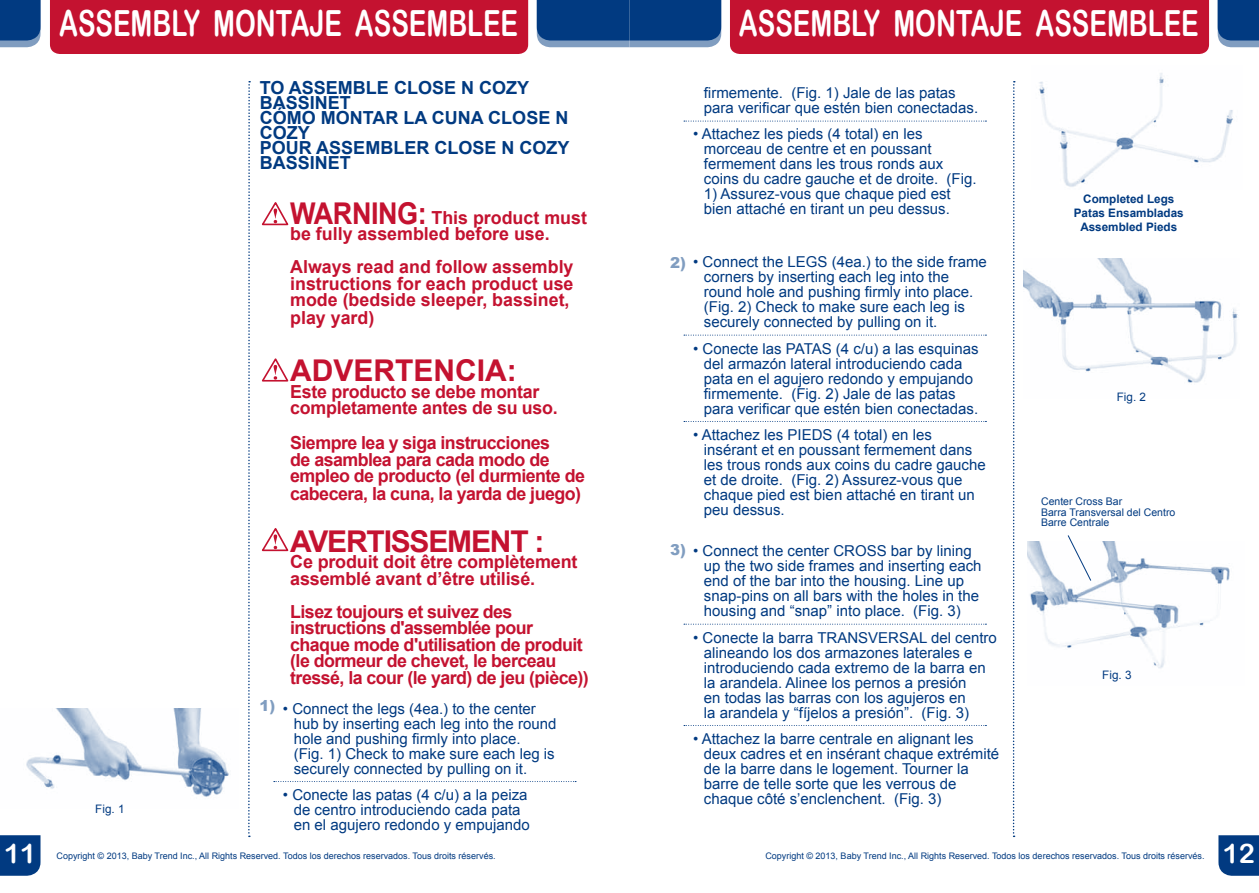
<style>
.page{position:relative;width:1259px;height:893px;background:#fff}
.page>*{position:absolute;margin:0;border:0;box-sizing:border-box;transform-origin:0 0}
.t1{font:36px "Arial Rounded MT Bold";color:#fff;scale:.73 1}
.t2{font:700 30px "Arial";letter-spacing:-.04em;color:#c41230}
.t3{font:700 30px "Arial";color:#c41230}
.t4{font:27px "Arial Rounded MT Bold";color:#fff}
.t5{font:700 18px/16.5px "Arial";letter-spacing:-.03em;color:#c41230}
.t6{font:700 18px/17px "Arial";color:#c41230}
.t7{font:700 18px/15px "Arial";color:#013a81}
.t8{font:700 18px/16.5px "Arial";letter-spacing:-.01em;color:#c41230}
.t9{font:15px/15px "Arial";color:#013a81}
.t10{font:900 15px "Arial";color:#809dc0}
.t11{font:700 11.7px/14.1px "Arial";color:#013a81;text-align:center}
.t12{font:11.7px "Arial";color:#013a81}
.t13{font:10.5px/10.5px "Arial";color:#013a81}
.t14{font:9px "Arial";color:#013a81}
.s1{font-size:30px}
</style>
<div class="page">
<div style="left:0;top:835px;width:40px;height:41px;background:#013a81"></div>
<svg style="left:1218px;top:835px;width:41px;height:41px;background:#0c4386"></svg>
<svg style="left:1217px;top:0;width:42px;height:47px;background:#1a4d8d"></svg>
<svg style="left:0;top:0;width:40px;height:47px;background:#164a8b"></svg>
<img style="left:26px;top:708px;width:203px;height:89px">
<svg style="left:684px;top:121px;width:302px;height:1px"></svg>
<svg style="left:684px;top:335px;width:302px;height:1px"></svg>
<svg style="left:684px;top:421px;width:302px;height:1px"></svg>
<svg style="left:684px;top:624px;width:302px;height:1px"></svg>
<svg style="left:684px;top:725px;width:302px;height:1px"></svg>
<svg style="left:1012px;top:81px;width:2px;height:756px"></svg>
<div style="left:730px;top:0;width:479px;height:54px;background:#c41230"></div>
<svg style="left:248px;top:81px;width:2px;height:756px"></svg>
<svg style="left:537px;top:0;width:184px;height:47px;background:#15498a"></svg>
<div style="left:50px;top:0;width:478px;height:54px;background:#c41230"></div>
<svg style="left:274px;top:781px;width:302px;height:1px"></svg>
<svg style="left:261px;top:202px;width:28px;height:24px"></svg>
<svg style="left:262px;top:358px;width:27px;height:24px"></svg>
<svg style="left:262px;top:528px;width:27px;height:24px"></svg>
<img style="left:1023px;top:259px;width:215px;height:124px">
<img style="left:1027px;top:542px;width:203px;height:127px">
<svg style="left:1067px;top:535px;width:24px;height:47px"></svg>
<img style="left:1039px;top:73px;width:194px;height:114px">
<h1 class="t1" style="left:59px;top:2px;width:630px">ASSEMBLY MONTAJE ASSEMBLEE</h1>
<h1 class="t1" style="left:739px;top:1px;width:631px">ASSEMBLY MONTAJE ASSEMBLEE</h1>
<p class="t12" style="left:95px;top:801px;width:31px">Fig. 1</p>
<p class="t7" style="left:260px;top:81px;width:160px">TO ASSEMBLE Close</p>
<p class="t7" style="left:461px;top:81px;width:45px">N Cozy</p>
<p class="t7" style="left:260px;top:96px;width:254px">BASSINET<br>CÓMO MONTAR la CUNA Close</p>
<p class="t7" style="left:555px;top:111px;width:14px">N</p>
<p class="t7" style="left:260px;top:126px;width:201px">Cozy<br>POUR ASSEMBLER Close</p>
<p class="t7" style="left:501px;top:141px;width:70px">N Cozy</p>
<p class="t7" style="left:260px;top:156px;width:93px">BASSINET</p>
<p class="t6" style="left:290px;top:210px;width:298px;line-height:16.5px"><span class="s1">WARNING:</span> This product must be fully assembled before use.</p>
<p class="t6" style="left:290px;top:259px;width:285px">Always read and follow assembly instructions for each product use mode (bedside sleeper, bassinet, play yard)</p>
<h2 class="t3" style="left:290px;top:351px;width:228px">ADVERTENCIA:</h2>
<p class="t5" style="left:290px;top:384px;width:269px">Este producto se debe montar completamente antes de su uso.</p>
<p class="t5" style="left:290px;top:435px;width:296px;line-height:17px">Siempre lea y siga instrucciones<br>de asamblea para cada modo de empleo de producto (el durmiente de cabecera, la cuna, la yarda de juego)</p>
<h2 class="t2" style="left:290px;top:521px;width:256px">AVERTISSEMENT :</h2>
<p class="t8" style="left:290px;top:554px;width:289px">Ce produit doit être complètement assemblé avant d’être utilisé.</p>
<p class="t5" style="left:290px;top:604px;width:300px">Lisez toujours et suivez des instructions d'assemblée pour chaque mode d'utilisation de produit (le dormeur de chevet, le berceau tressé, la cour (le yard) de jeu (pièce))</p>
<p class="t9" style="left:294px;top:701px;width:264px;text-indent:-11px">• Connect the legs (4ea.) to the center hub by inserting each leg into the round hole and pushing firmly into place.<br>(Fig. 1) Check to make sure each leg is securely connected by pulling on it.</p>
<p class="t9" style="left:294px;top:787px;width:237px;text-indent:-11px">• Conecte las patas (4 c/u) a la peiza de centro introduciendo cada pata en el agujero redondo y empujando</p>
<p class="t10" style="left:259px;top:695px;width:17px">1)</p>
<p class="t10" style="left:670px;top:251px;width:17px">2)</p>
<p class="t10" style="left:670px;top:539px;width:17px">3)</p>
<p class="t9" style="left:704px;top:86px;width:276px">firmemente. (Fig. 1) Jale de las patas para verificar que estén bien conectadas.</p>
<p class="t9" style="left:704px;top:127px;width:274px;text-indent:-11px">• Attachez les pieds (4 total) en les morceau de centre et en poussant fermement dans les trous ronds aux coins du cadre gauche et de droite. (Fig.</p>
<p class="t9" style="left:704px;top:187px;width:248px">1) Assurez-vous que chaque pied est bien attaché en tirant un peu dessus.</p>
<p class="t9" style="left:704px;top:255px;width:284px;text-indent:-11px">• Connect the LEGS (4ea.) to the side frame corners by inserting each leg into the round hole and pushing firmly into place. (Fig. 2) Check to make sure each leg is securely connected by pulling on it.</p>
<p class="t9" style="left:704px;top:341px;width:276px;text-indent:-11px">• Conecte las PATAS (4 c/u) a las esquinas del armazón lateral introduciendo cada pata en el agujero redondo y empujando firmemente. (Fig. 2) Jale de las patas para verificar que estén bien conectadas.</p>
<p class="t9" style="left:704px;top:427px;width:283px;text-indent:-11px">• Attachez les PIEDS (4 total) en les insérant et en poussant fermement dans les trous ronds aux coins du cadre gauche et de droite. (Fig. 2) Assurez-vous que chaque pied est bien attaché en tirant un peu dessus.</p>
<p class="t9" style="left:704px;top:544px;width:279px;text-indent:-11px">• Connect the center CROSS bar by lining up the two side frames and inserting each end of the bar into the housing. Line up snap-pins on all bars with the holes in the housing and “snap” into place. (Fig. 3)</p>
<p class="t9" style="left:704px;top:630px;width:294px;text-indent:-11px">• Conecte la barra TRANSVERSAL del centro alineando los dos armazones laterales e introduciendo cada extremo de la barra en la arandela. Alinee los pernos a presión<br>en todas las barras con los agujeros en<br>la arandela y “fíjelos a presión”. (Fig. 3)</p>
<p class="t9" style="left:704px;top:731px;width:297px;text-indent:-11px">• Attachez la barre centrale en alignant les deux cadres et en insérant chaque extrémité de la barre dans le logement. Tourner la barre de telle sorte que les verrous de chaque côté s’enclenchent. (Fig. 3)</p>
<p class="t11" style="left:1073px;top:192px;width:111px">Completed Legs<br>Patas Ensambladas<br>Assembled Pieds</p>
<p class="t12" style="left:1116px;top:389px;width:31px">Fig. 2</p>
<p class="t13" style="left:1041px;top:496px;width:136px">Center Cross Bar<br>Barra Transversal del Centro<br>Barre Centrale</p>
<p class="t12" style="left:1102px;top:668px;width:31px">Fig. 3</p>
<h3 class="t4" style="left:4px;top:838px;width:34px">11</h3>
<h3 class="t4" style="left:1222px;top:838px;width:34px">12</h3>
<p class="t14" style="left:57px;top:850px;width:441px">Copyright © 2013, Baby Trend Inc., All Rights Reserved. Todos los derechos reservados. Tous droits réservés.</p>
<p class="t14" style="left:765px;top:850px;width:441px">Copyright © 2013, Baby Trend Inc., All Rights Reserved. Todos los derechos reservados. Tous droits réservés.</p>
</div>
